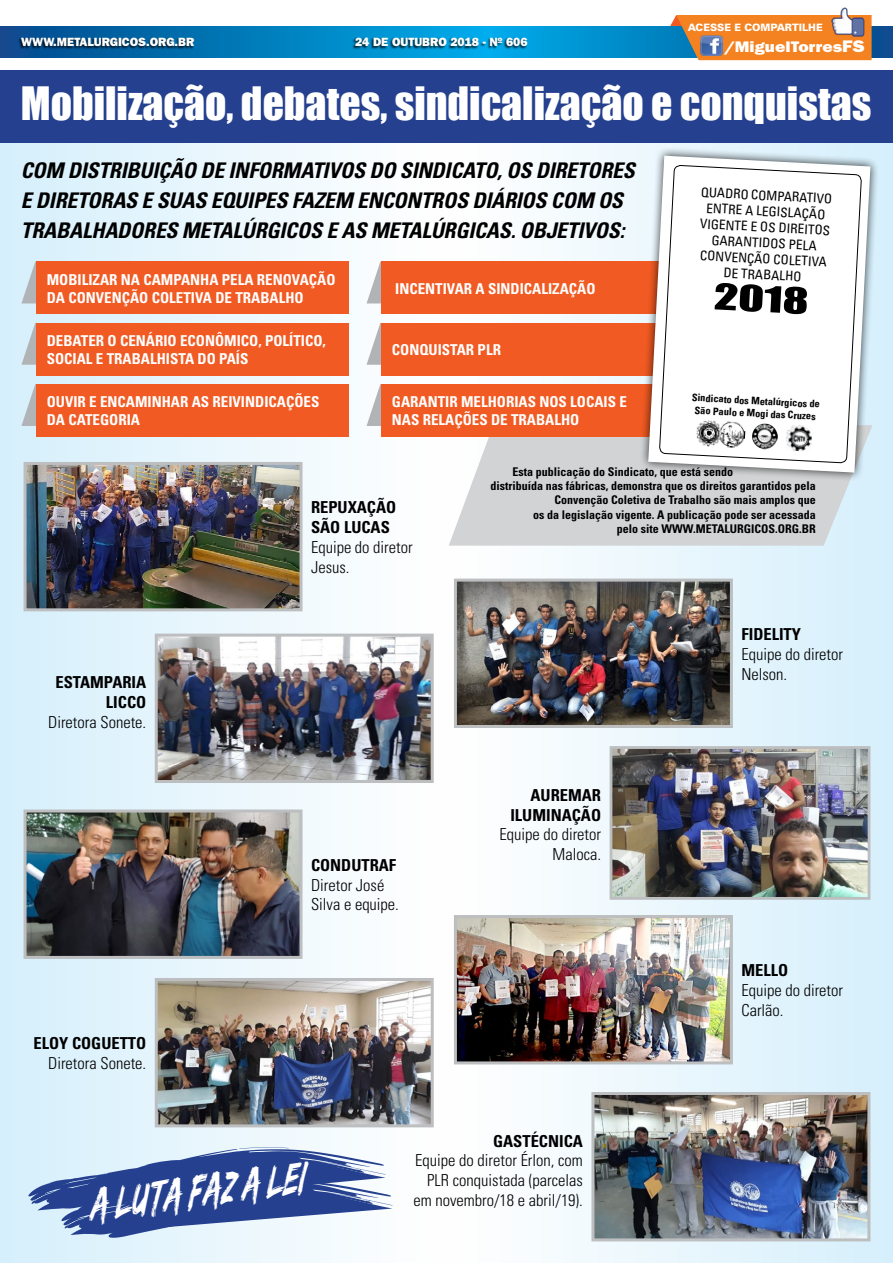
<style>
.page{position:relative;width:893px;height:1263px;background:#fff}
.page>*{position:absolute;margin:0;border:0;box-sizing:border-box;transform-origin:0 0}
.t1{font:42.3px "Impact";color:#fff}
.t2{font:italic 39.3px "Edo";color:#fff;scale:.66 1}
.t3{font:33.45px "Impact";color:#000;scale:1.45 1}
.t4{font:italic 700 condensed 21.6px/30px "Univers";letter-spacing:-.01em;color:#000}
.t5{font:300 condensed 16.5px/19.8px "Univers";color:#000}
.t6{font:700 condensed 16.5px/19.8px "Univers";color:#000;text-align:right}
.t7{font:800 15.45px "Franklin Gothic";color:#fff;scale:1.12 1}
.t8{font:700 condensed 15px/18px "Univers";color:#fff}
.t9{font:condensed 13.2px/15.9px "Univers";color:#000;text-align:center}
.t10{font:700 condensed 12px "Univers";color:#000}
.t11{font:800 12px "Franklin Gothic";color:#fff}
.t12{font:700 condensed 10.35px/12.3px "Univers";color:#000;text-align:center}
.t13{font:900 10.2px "Univers";color:#fff}
.s1{font-size:16.8px}
</style>
<div class="page">
<div style="left:447px;top:97px;width:446px;height:1166px;background:linear-gradient(to right,#fffdfc,#d5effc)"></div>
<div style="left:0;top:94px;width:446px;height:1169px;background:linear-gradient(to right,#d5effc,#fffefe)"></div>
<svg style="left:449px;top:437px;width:423px;height:109px;background:#d4d7d9"></svg>
<svg style="left:21px;top:262px;width:15px;height:41px"></svg>
<svg style="left:367px;top:262px;width:14px;height:41px"></svg>
<svg style="left:21px;top:323px;width:15px;height:42px"></svg>
<svg style="left:367px;top:323px;width:14px;height:42px"></svg>
<svg style="left:21px;top:384px;width:15px;height:42px"></svg>
<svg style="left:367px;top:384px;width:14px;height:42px"></svg>
<svg style="left:0;top:26px;width:893px;height:31px;background:#0180bf"></svg>
<div style="left:352px;top:37px;width:176px;height:13px;background:#000;opacity:.75"></div>
<div style="left:18px;top:37px;width:176px;height:13px;background:#000;opacity:.75"></div>
<img style="left:458px;top:583px;width:271px;height:141px">
<div style="left:454px;top:579px;width:279px;height:149px;border:3px solid #bcbec0"></div>
<img style="left:28px;top:466px;width:270px;height:141px">
<div style="left:24px;top:462px;width:278px;height:149px;border:3px solid #bcbec0"></div>
<img style="left:28px;top:813px;width:270px;height:142px">
<div style="left:24px;top:809px;width:278px;height:150px;border:3px solid #bcbec0"></div>
<img style="left:458px;top:919px;width:271px;height:141px">
<div style="left:454px;top:915px;width:279px;height:149px;border:3px solid #bcbec0"></div>
<img style="left:159px;top:638px;width:271px;height:141px">
<div style="left:155px;top:634px;width:279px;height:149px;border:3px solid #bcbec0"></div>
<img style="left:159px;top:982px;width:271px;height:141px">
<div style="left:155px;top:978px;width:279px;height:149px;border:3px solid #bcbec0"></div>
<img style="left:614px;top:750px;width:252px;height:146px">
<div style="left:610px;top:746px;width:260px;height:154px;border:3px solid #bcbec0"></div>
<img style="left:595px;top:1096px;width:271px;height:141px">
<div style="left:591px;top:1092px;width:279px;height:149px;border:3px solid #bcbec0"></div>
<div style="left:0;top:70px;width:893px;height:73px;background:#25408f"></div>
<div style="left:36px;top:262px;width:313px;height:52px;background:#f15a22"></div>
<div style="left:381px;top:262px;width:297px;height:52px;background:#f15a22"></div>
<div style="left:36px;top:323px;width:313px;height:52px;background:#f15a22"></div>
<div style="left:381px;top:323px;width:297px;height:52px;background:#f15a22"></div>
<div style="left:36px;top:384px;width:313px;height:53px;background:#f15a22"></div>
<div style="left:381px;top:384px;width:297px;height:53px;background:#f15a22"></div>
<div style="left:639px;top:147px;width:240px;height:335px;background:#000;opacity:.75"></div>
<svg style="left:648px;top:156px;width:222px;height:317px"></svg>
<svg style="left:867px;top:318px;width:3px;height:4px"></svg>
<svg style="left:648px;top:467px;width:35px;height:4px"></svg>
<svg style="left:28px;top:1135px;width:364px;height:128px"></svg>
<svg style="left:31px;top:1085px;width:356px;height:178px"></svg>
<svg style="left:656px;top:15px;width:216px;height:45px;background:#d5853b"></svg>
<img style="left:831px;top:8px;width:34px;height:28px">
<img style="left:701px;top:36px;width:21px;height:20px">
<p class="t11" style="left:21px;top:35px;width:174px">WWW.METALURGICOS.ORG.BR</p>
<p class="t11" style="left:355px;top:35px;width:174px">24 DE OUTUBRO 2018 - Nº 606</p>
<p class="t13" style="left:688px;top:21px;width:137px">ACESSE E COMPARTILHE</p>
<p class="t7" style="left:724px;top:37px;width:127px">/MiguelTorres<span class="s1">FS</span></p>
<h1 class="t1" style="left:21px;top:71px;width:852px">Mobilização, debates, sindicalização e conquistas</h1>
<h3 class="t4" style="left:21px;top:155px;width:615px">COM DISTRIBUIÇÃO DE INFORMATIVOS DO SINDICATO, OS DIRETORES<br>E DIRETORAS E SUAS EQUIPES FAZEM ENCONTROS DIÁRIOS COM OS<br>TRABALHADORES METALÚRGICOS E AS METALÚRGICAS. OBJETIVOS:</h3>
<p class="t8" style="left:47px;top:270px;width:290px">MOBILIZAR NA CAMPANHA PELA RENOVAÇÃO<br>DA CONVENÇÃO COLETIVA DE TRABALHO</p>
<p class="t8" style="left:395px;top:279px;width:202px">INCENTIVAR A SINDICALIZAÇÃO</p>
<p class="t8" style="left:47px;top:331px;width:281px">DEBATER O CENÁRIO ECONÔMICO, POLÍTICO,<br>SOCIAL E TRABALHISTA DO PAÍS</p>
<p class="t8" style="left:392px;top:340px;width:111px">CONQUISTAR PLR</p>
<p class="t8" style="left:47px;top:393px;width:274px">OUVIR E ENCAMINHAR AS REIVINDICAÇÕES<br>DA CATEGORIA</p>
<p class="t8" style="left:392px;top:393px;width:237px">GARANTIR MELHORIAS NOS LOCAIS E<br>NAS RELAÇÕES DE TRABALHO</p>
<p class="t9" style="left:701px;top:184px;width:133px;rotate:3deg">QUADRO COMPARATIVO<br>ENTRE A LEGISLAÇÃO<br>VIGENTE E OS DIREITOS<br>GARANTIDOS PELA<br>CONVENÇÃO COLETIVA<br>DE TRABALHO</p>
<h3 class="t3" style="left:715px;top:270px;width:67px;rotate:3deg">2018</h3>
<p class="t12" style="left:692px;top:391px;width:130px;rotate:3deg">Sindicato dos Metalúrgicos de<br>São Paulo e Mogi das Cruzes</p>
<p class="t6" style="left:55px;top:672px;width:92px">ESTAMPARIA<br>LICCO</p>
<p class="t5" style="left:48px;top:712px;width:100px">Diretora Sonete.</p>
<p class="t6" style="left:34px;top:1033px;width:114px">ELOY COGUETTO</p>
<p class="t5" style="left:48px;top:1053px;width:100px">Diretora Sonete.</p>
<p class="t6" style="left:311px;top:497px;width:87px;text-align:left">REPUXAÇÃO<br>SÃO LUCAS</p>
<p class="t5" style="left:311px;top:537px;width:103px">Equipe do diretor<br>Jesus.</p>
<p class="t6" style="left:311px;top:855px;width:87px">CONDUTRAF</p>
<p class="t5" style="left:311px;top:875px;width:89px">Diretor José<br>Silva e equipe.</p>
<p class="t10" style="left:513px;top:464px;width:222px">Esta publicação do Sindicato, que está sendo</p>
<p class="t10" style="left:490px;top:478px;width:327px">distribuída nas fábricas, demonstra que os direitos garantidos pela</p>
<p class="t10" style="left:555px;top:493px;width:263px">Convenção Coletiva de Trabalho são mais amplos que</p>
<p class="t10" style="left:533px;top:507px;width:284px">os da legislação vigente. A publicação pode ser acessada</p>
<p class="t10" style="left:617px;top:522px;width:200px">pelo site WWW.METALURGICOS.ORG.BR</p>
<p class="t6" style="left:510px;top:785px;width:92px">AUREMAR<br>ILUMINAÇÃO</p>
<p class="t5" style="left:499px;top:824px;width:103px;text-align:right">Equipe do diretor<br>Maloca.</p>
<p class="t6" style="left:741px;top:624px;width:61px">FIDELITY</p>
<p class="t5" style="left:741px;top:644px;width:103px">Equipe do diretor<br>Nelson.</p>
<p class="t6" style="left:741px;top:960px;width:48px">MELLO</p>
<p class="t5" style="left:741px;top:980px;width:103px">Equipe do diretor<br>Carlão.</p>
<h2 class="t2" style="left:86px;top:1186px;width:329px;rotate:-7deg">A LUTA FAZ A LEI</h2>
<p class="t6" style="left:493px;top:1130px;width:91px">GASTÉCNICA</p>
<p class="t5" style="left:413px;top:1150px;width:171px;text-align:right">Equipe do diretor Érlon, com<br>PLR conquistada (parcelas em novembro/18 e abril/19).</p>
</div>
